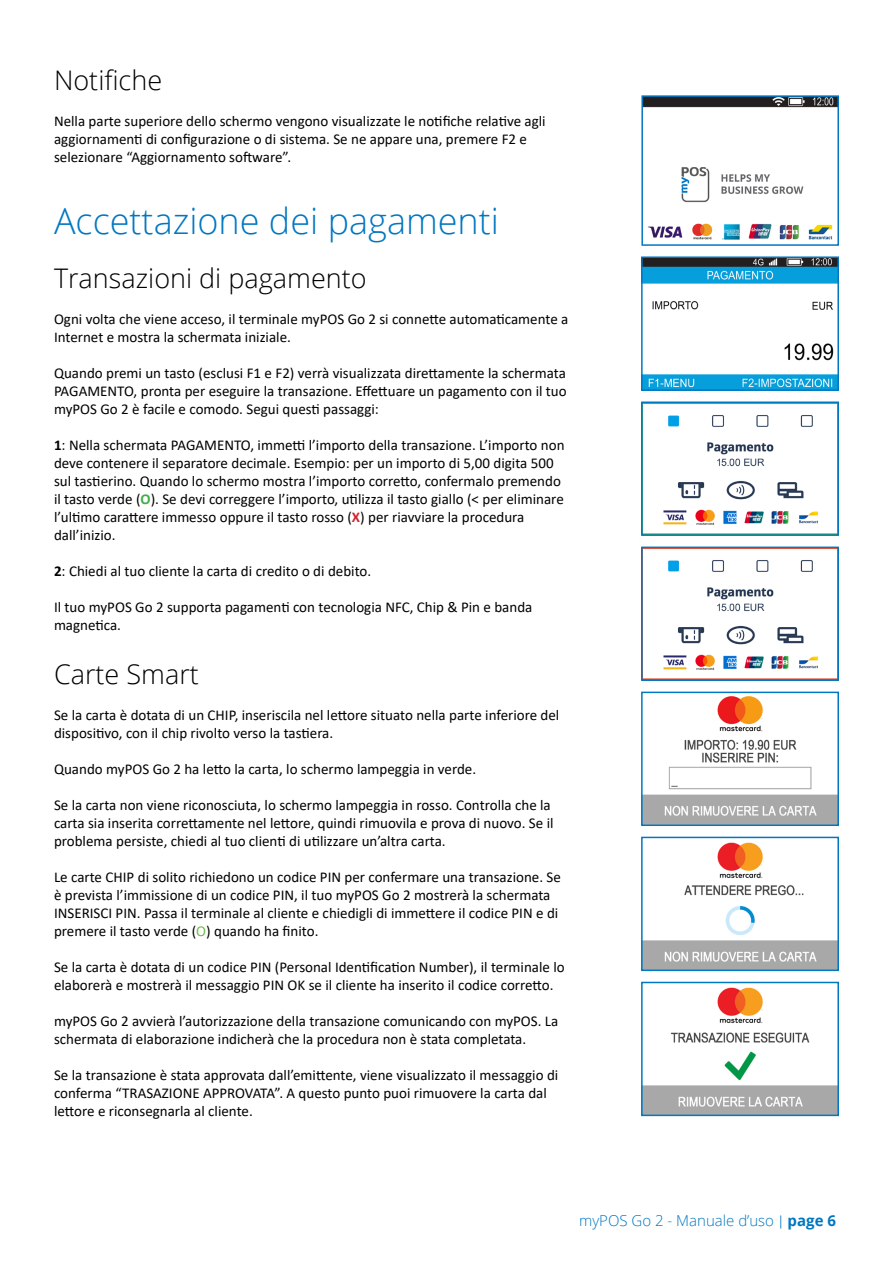
<style>
.page{position:relative;width:893px;height:1263px;background:#fff}
.page>*{position:absolute;margin:0;border:0;box-sizing:border-box;transform-origin:0 0}
.t1{font:300 36px "Open Sans";color:#0077c1}
.t2{font:300 27px "Open Sans";color:#000}
.t3{font:15px/18px "Calibri";color:#000}
.t4{font:300 15px "Open Sans";color:#0077c1}
.s1{font-weight:700}
.s2{font-weight:700;color:#41ad49}
.s3{font-weight:700;color:#d2232a}
.s4{color:#69bd45}
.s5{font-family:"Calibri"}
</style>
<div class="page">
<img style="left:644px;top:98px;width:192px;height:142px">
<div style="left:641px;top:95px;width:198px;height:151px;border:2px solid #0077c1"></div>
<img style="left:644px;top:259px;width:192px;height:129px">
<div style="left:641px;top:256px;width:198px;height:135px;border:2px solid #0077c1"></div>
<img style="left:663px;top:415px;width:155px;height:110px">
<div style="left:641px;top:401px;width:198px;height:135px;border:2px solid #0077c1"></div>
<img style="left:663px;top:560px;width:155px;height:110px">
<div style="left:641px;top:547px;width:198px;height:134px;border:2px solid #0077c1"></div>
<img style="left:644px;top:696px;width:192px;height:127px">
<div style="left:641px;top:692px;width:198px;height:134px;border:2px solid #0077c1"></div>
<img style="left:644px;top:842px;width:192px;height:126px">
<div style="left:641px;top:837px;width:198px;height:134px;border:2px solid #0077c1"></div>
<img style="left:644px;top:987px;width:192px;height:126px">
<div style="left:641px;top:982px;width:198px;height:134px;border:2px solid #0077c1"></div>
<h2 class="t2" style="left:54px;top:62px;width:110px">Notifiche</h2>
<p class="t3" style="left:54px;top:112px;width:493px">Nella parte superiore dello schermo vengono visualizzate le notifiche relative agli aggiornamenti di configurazione o di sistema. Se ne appare una, premere F2 e selezionare “Aggiornamento software”.</p>
<h1 class="t1" style="left:54px;top:196px;width:447px">Accettazione dei pagamenti</h1>
<h2 class="t2" style="left:54px;top:260px;width:314px">Transazioni di pagamento</h2>
<p class="t3" style="left:54px;top:310px;width:516px">Ogni volta che viene acceso, il terminale myPOS Go 2 si connette automaticamente a<br>Internet e mostra la schermata iniziale.</p>
<p class="t3" style="left:54px;top:364px;width:514px;text-align:justify">Quando premi un tasto (esclusi F1 e F2) verrà visualizzata direttamente la schermata PAGAMENTO, pronta per eseguire la transazione. Effettuare un pagamento con il tuo myPOS Go 2 è facile e comodo. Segui questi passaggi:</p>
<p class="t3" style="left:54px;top:436px;width:512px"><span class="s1">1</span>: Nella schermata PAGAMENTO, immetti l’importo della transazione. L’importo non deve contenere il separatore decimale. Esempio: per un importo di 5,00 digita 500 sul tastierino. Quando lo schermo mostra l’importo corretto, confermalo premendo il tasto verde (<span class="s2">O</span>). Se devi correggere l’importo, utilizza il tasto giallo (&lt; per eliminare l’ultimo carattere immesso oppure il tasto rosso (<span class="s3">X</span>) per riavviare la procedura dall’inizio.</p>
<p class="t3" style="left:54px;top:562px;width:319px"><span class="s1">2</span>: Chiedi al tuo cliente la carta di credito o di debito.</p>
<p class="t3" style="left:54px;top:598px;width:480px">Il tuo myPOS Go 2 supporta pagamenti con tecnologia NFC, Chip &amp; Pin e banda magnetica.</p>
<h2 class="t2" style="left:54px;top:656px;width:146px">Carte Smart</h2>
<p class="t3" style="left:54px;top:706px;width:507px">Se la carta è dotata di un CHIP, inseriscila nel lettore situato nella parte inferiore del dispositivo, con il chip rivolto verso la tastiera.</p>
<p class="t3" style="left:54px;top:760px;width:424px">Quando myPOS Go 2 ha letto la carta, lo schermo lampeggia in verde.</p>
<p class="t3" style="left:54px;top:796px;width:501px">Se la carta non viene riconosciuta, lo schermo lampeggia in rosso. Controlla che la carta sia inserita correttamente nel lettore, quindi rimuovila e prova di nuovo. Se il problema persiste, chiedi al tuo clienti di utilizzare un’altra carta.</p>
<p class="t3" style="left:54px;top:868px;width:508px">Le carte CHIP di solito richiedono un codice PIN per confermare una transazione. Se è prevista l’immissione di un codice PIN, il tuo myPOS Go 2 mostrerà la schermata INSERISCI PIN. Passa il terminale al cliente e chiedigli di immettere il codice PIN e di premere il tasto verde (<span class="s4">O</span>) quando ha finito.</p>
<p class="t3" style="left:54px;top:958px;width:512px">Se la carta è dotata di un codice PIN (Personal Identification Number), il terminale lo elaborerà e mostrerà il messaggio PIN OK se il cliente ha inserito il codice corretto.</p>
<p class="t3" style="left:54px;top:1012px;width:506px">myPOS Go 2 avvierà l’autorizzazione della transazione comunicando con myPOS. La schermata di elaborazione indicherà che la procedura non è stata completata.</p>
<p class="t3" style="left:54px;top:1066px;width:506px">Se la transazione è stata approvata dall’emittente, viene visualizzato il messaggio di conferma “TRASAZIONE APPROVATA”. A questo punto puoi rimuovere la carta dal lettore e riconsegnarla al cliente.</p>
<p class="t4" style="left:579px;top:1211px;width:258px">myPOS Go 2 - Manuale d’uso <span class="s5">|</span> <span class="s1">page 6</span></p>
</div>
